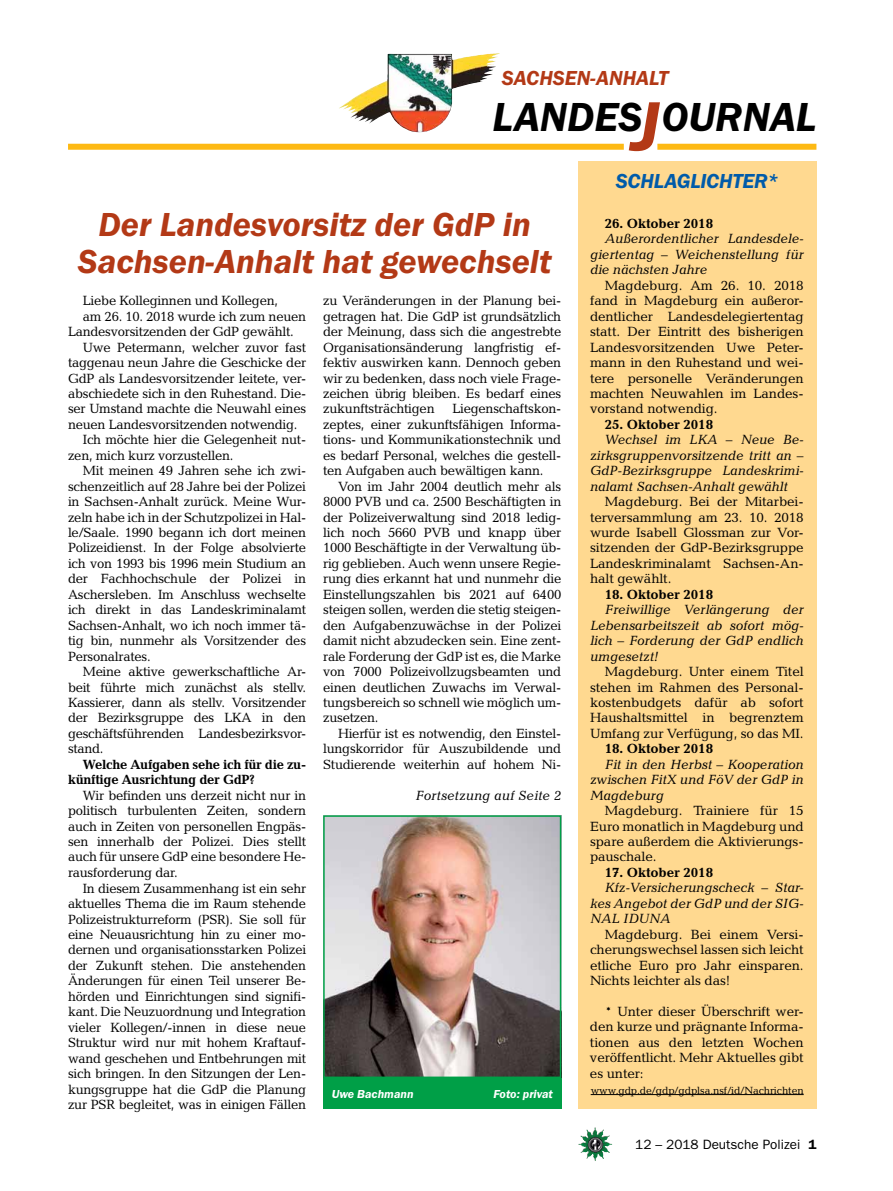
<style>
.page{position:relative;width:893px;height:1191px;background:#fff}
.page>*{position:absolute;margin:0;border:0;box-sizing:border-box;transform-origin:0 0}
.t1{font:italic 600 42px "Franklin Gothic Itc T";color:#000}
.t2{font:italic 600 34.5px/37.5px "Franklin Gothic Itc T";color:#b33916;text-align:center}
.t3{font:italic 600 21px "Franklin Gothic Itc T";letter-spacing:-.01em;color:#005baa}
.t4{font:italic 600 21px "Franklin Gothic Itc T";color:#b33916}
.t5{font:13.5px/15.5px "Candida";letter-spacing:-.02em;color:#000;text-align:justify}
.t6{font:13.5px/15.5px "Candida";letter-spacing:-.02em;color:#000;text-align:justify;scale:.96 1}
.t7{font:italic 13.5px/15.5px "Candida";letter-spacing:-.01em;color:#000;text-align:justify}
.t8{font:700 13.5px/15.5px "Candida";letter-spacing:-.01em;color:#000}
.t9{font:13.5px "Franklin Gothic";color:#000}
.t10{font:italic 600 12px "Franklin Gothic Itc T";color:#fff}
.t11{font:10.5px "Candida";letter-spacing:-.01em;color:#000}
.s1{font-size:72px;color:#b33916}
.s2{font-weight:600}
</style>
<div class="page">
<img style="left:578px;top:1127px;width:17px;height:25px">
<div style="left:578px;top:162px;width:238px;height:947px;background:#ffd990"></div>
<hr style="left:591px;top:1094px;width:213px;height:1px;background:#000">
<img style="left:339px;top:53px;width:158px;height:55px">
<div style="left:657px;top:144px;width:159px;height:6px;background:#fdb913"></div>
<div style="left:68px;top:144px;width:556px;height:6px;background:#fdb913"></div>
<img style="left:326px;top:818px;width:232px;height:257px">
<div style="left:323px;top:815px;width:238px;height:263px;border:2px solid #009f47"></div>
<div style="left:323px;top:1078px;width:238px;height:31px;background:#009f47"></div>
<h3 class="t4" style="left:502px;top:66px;width:134px">SACHSEN-ANHALT</h3>
<h1 class="t1" style="left:492px;top:93px;width:302px">LANDES<span class="s1">J</span>OURNAL</h1>
<h2 class="t2" style="left:78px;top:205px;width:476px">Der Landesvorsitz der GdP in<br>Sachsen-Anhalt hat gewechselt</h2>
<p class="t5" style="left:83px;top:293px;width:197px">Liebe Kolleginnen und Kollegen,</p>
<p class="t5" style="left:83px;top:308px;width:225px">am 26. 10. 2018 wurde ich zum neuen</p>
<p class="t5" style="left:68px;top:324px;width:227px">Landesvorsitzenden der GdP gewählt.</p>
<p class="t5" style="left:83px;top:339px;width:225px">Uwe Petermann, welcher zuvor fast</p>
<p class="t5" style="left:68px;top:355px;width:240px">taggenau neun Jahre die Geschicke der</p>
<p class="t5" style="left:68px;top:370px;width:240px">GdP als Landesvorsitzender leitete, ver-</p>
<p class="t5" style="left:68px;top:386px;width:240px">abschiedete sich in den Ruhestand. Die-</p>
<p class="t5" style="left:68px;top:401px;width:240px">ser Umstand machte die Neuwahl eines</p>
<p class="t5" style="left:68px;top:416px;width:231px">neuen Landesvorsitzenden notwendig.</p>
<p class="t5" style="left:83px;top:432px;width:225px">Ich möchte hier die Gelegenheit nut-</p>
<p class="t5" style="left:68px;top:447px;width:167px">zen, mich kurz vorzustellen.</p>
<p class="t5" style="left:83px;top:463px;width:225px">Mit meinen 49 Jahren sehe ich zwi-</p>
<p class="t5" style="left:68px;top:478px;width:240px">schenzeitlich auf 28 Jahre bei der Polizei</p>
<p class="t5" style="left:68px;top:494px;width:240px">in Sachsen-Anhalt zurück. Meine Wur-</p>
<p class="t5" style="left:68px;top:509px;width:240px">zeln habe ich in der Schutzpolizei in Hal-</p>
<p class="t5" style="left:68px;top:525px;width:240px">le/Saale. 1990 begann ich dort meinen</p>
<p class="t5" style="left:68px;top:540px;width:240px">Polizeidienst. In der Folge absolvierte</p>
<p class="t5" style="left:68px;top:555px;width:240px">ich von 1993 bis 1996 mein Studium an</p>
<p class="t5" style="left:68px;top:571px;width:240px">der Fachhochschule der Polizei in</p>
<p class="t5" style="left:68px;top:586px;width:240px">Aschersleben. Im Anschluss wechselte</p>
<p class="t5" style="left:68px;top:602px;width:240px">ich direkt in das Landeskriminalamt</p>
<p class="t5" style="left:68px;top:617px;width:240px">Sachsen-Anhalt, wo ich noch immer tä-</p>
<p class="t5" style="left:68px;top:633px;width:240px">tig bin, nunmehr als Vorsitzender des</p>
<p class="t5" style="left:68px;top:648px;width:84px">Personalrates.</p>
<p class="t5" style="left:83px;top:664px;width:225px">Meine aktive gewerkschaftliche Ar-</p>
<p class="t5" style="left:68px;top:679px;width:240px">beit führte mich zunächst als stellv.</p>
<p class="t5" style="left:68px;top:694px;width:240px">Kassierer, dann als stellv. Vorsitzender</p>
<p class="t5" style="left:68px;top:710px;width:240px">der Bezirksgruppe des LKA in den</p>
<p class="t5" style="left:68px;top:725px;width:240px">geschäftsführenden Landesbezirksvor-</p>
<p class="t5" style="left:68px;top:741px;width:37px">stand.</p>
<p class="t8" style="left:68px;top:756px;width:240px;text-indent:15px">Welche Aufgaben sehe ich für die zu&shy;künftige Ausrichtung der GdP?</p>
<p class="t5" style="left:68px;top:787px;width:240px;text-indent:15px">Wir befinden uns derzeit nicht nur in politisch turbulenten Zeiten, sondern auch in Zeiten von personellen Engpäs&shy;sen innerhalb der Polizei. Dies stellt auch für unsere GdP eine besondere He&shy;rausforderung dar.</p>
<p class="t6" style="left:68px;top:880px;width:250px;text-indent:15px">In diesem Zusammenhang ist ein sehr aktuelles Thema die im Raum stehende Polizeistrukturreform (PSR). Sie soll für eine Neuausrichtung hin zu einer mo&shy;dernen und organisationsstarken Polizei der Zukunft stehen. Die anstehenden Änderungen für einen Teil unserer Be&shy;hörden und Einrichtungen sind signifi&shy;kant. Die Neuzuordnung und Integration vieler Kollegen/-innen in diese neue Struktur wird nur mit hohem Kraftauf&shy;wand geschehen und Entbehrungen mit sich bringen. In den Sitzungen der Len&shy;kungsgruppe hat die GdP die Planung zur PSR begleitet, was in einigen Fällen</p>
<p class="t5" style="left:323px;top:293px;width:240px">zu Veränderungen in der Planung bei&shy;getragen hat. Die GdP ist grundsätzlich der Meinung, dass sich die angestrebte Organisationsänderung langfristig ef&shy;fektiv auswirken kann. Dennoch geben wir zu bedenken, dass noch viele Frage&shy;zeichen übrig bleiben. Es bedarf eines zukunftsträchtigen</p>
<p class="t5" style="left:323px;top:401px;width:240px;text-indent:129px">Liegenschaftskon&shy;zeptes, einer zukunftsfähigen Informa&shy;tions- und Kommunikationstechnik und es bedarf Personal, welches die gestell&shy;ten Aufgaben auch bewältigen kann.</p>
<p class="t5" style="left:323px;top:478px;width:240px;text-indent:15px">Von im Jahr 2004 deutlich mehr als 8000 PVB und ca. 2500 Beschäftigten in der Polizeiverwaltung sind 2018 ledig&shy;lich noch 5660 PVB und knapp über 1000 Beschäftigte in der Verwaltung üb&shy;rig geblieben. Auch wenn unsere Regie&shy;rung dies erkannt hat und nunmehr die Einstellungszahlen bis 2021 auf 6400 steigen sollen, werden die stetig steigen&shy;den Aufgabenzuwächse in der Polizei damit nicht abzudecken sein. Eine zent&shy;rale Forderung der GdP ist es, die Marke von 7000 Polizeivollzugsbeamten und einen deutlichen Zuwachs im Verwal&shy;tungsbereich so schnell wie möglich um&shy;zusetzen.</p>
<p class="t5" style="left:323px;top:725px;width:240px;text-indent:15px">Hierfür ist es notwendig, den Einstel&shy;lungskorridor für Auszubildende und Studierende weiterhin auf hohem Ni-</p>
<p class="t7" style="left:416px;top:787px;width:147px">Fortsetzung auf Seite 2</p>
<p class="t10" style="left:332px;top:1086px;width:83px">Uwe Bachmann</p>
<p class="t10" style="left:493px;top:1086px;width:61px">Foto: privat</p>
<h3 class="t3" style="left:616px;top:169px;width:164px">Schlaglichter*</h3>
<p class="t8" style="left:605px;top:216px;width:110px">26. Oktober 2018</p>
<p class="t7" style="left:590px;top:231px;width:215px;text-indent:15px">Außerordentlicher Landesdele&shy;giertentag – Weichenstellung für die nächsten Jahre</p>
<p class="t5" style="left:590px;top:277px;width:215px;text-indent:15px">Magdeburg. Am 26. 10. 2018 fand in Magdeburg ein außeror&shy;dentlicher Landesdelegiertentag statt. Der Eintritt des bisherigen Landesvorsitzenden Uwe Peter&shy;mann in den Ruhestand und wei&shy;tere personelle Veränderungen machten Neuwahlen im Landes&shy;vorstand notwendig.</p>
<p class="t8" style="left:605px;top:416px;width:110px">25. Oktober 2018</p>
<p class="t7" style="left:590px;top:432px;width:215px;text-indent:15px">Wechsel im LKA – Neue Be&shy;zirksgruppenvorsitzende tritt an – GdP-Bezirksgruppe Landeskrimi&shy;nalamt Sachsen-Anhalt gewählt</p>
<p class="t5" style="left:590px;top:494px;width:215px;text-indent:15px">Magdeburg. Bei der Mitarbei&shy;terversammlung am 23. 10. 2018 wurde Isabell Glossman zur Vor&shy;sitzenden der GdP-Bezirksgruppe Landeskriminalamt Sachsen-An&shy;halt gewählt.</p>
<p class="t8" style="left:605px;top:586px;width:110px">18. Oktober 2018</p>
<p class="t7" style="left:590px;top:602px;width:215px;text-indent:15px">Freiwillige Verlängerung der Lebensarbeitszeit ab sofort mög&shy;lich – Forderung der GdP endlich umgesetzt!</p>
<p class="t5" style="left:590px;top:664px;width:215px;text-indent:15px">Magdeburg. Unter einem Titel stehen im Rahmen des Personal&shy;kostenbudgets dafür ab sofort Haushaltsmittel in begrenztem Umfang zur Verfügung, so das MI.</p>
<p class="t8" style="left:605px;top:741px;width:110px">18. Oktober 2018</p>
<p class="t7" style="left:590px;top:756px;width:215px;text-indent:15px">Fit in den Herbst – Kooperation zwischen FitX und FöV der GdP in Magdeburg</p>
<p class="t5" style="left:590px;top:803px;width:215px;text-indent:15px">Magdeburg. Trainiere für 15<br>Euro monatlich in Magdeburg und spare außerdem die Aktivierungs&shy;pauschale.</p>
<p class="t8" style="left:605px;top:864px;width:110px">17. Oktober 2018</p>
<p class="t7" style="left:590px;top:880px;width:215px;text-indent:15px">Kfz-Versicherungscheck – Star&shy;kes Angebot der GdP und der SIG-NAL IDUNA</p>
<p class="t5" style="left:590px;top:926px;width:215px;text-indent:15px">Magdeburg. Bei einem Versi&shy;cherungswechsel lassen sich leicht etliche Euro pro Jahr einsparen.<br>Nichts leichter als das!</p>
<p class="t5" style="left:590px;top:1003px;width:215px;text-indent:15px">* Unter dieser Überschrift wer&shy;den kurze und prägnante Informa&shy;tionen aus den letzten Wochen veröffentlicht. Mehr Aktuelles gibt es unter:</p>
<p class="t11" style="left:591px;top:1084px;width:214px">www.gdp.de/gdp/gdplsa.nsf/id/Nachrichten</p>
<p class="t9" style="left:635px;top:1136px;width:183px">12 – 2018 Deutsche Polizei <span class="s2">1</span></p>
</div>
